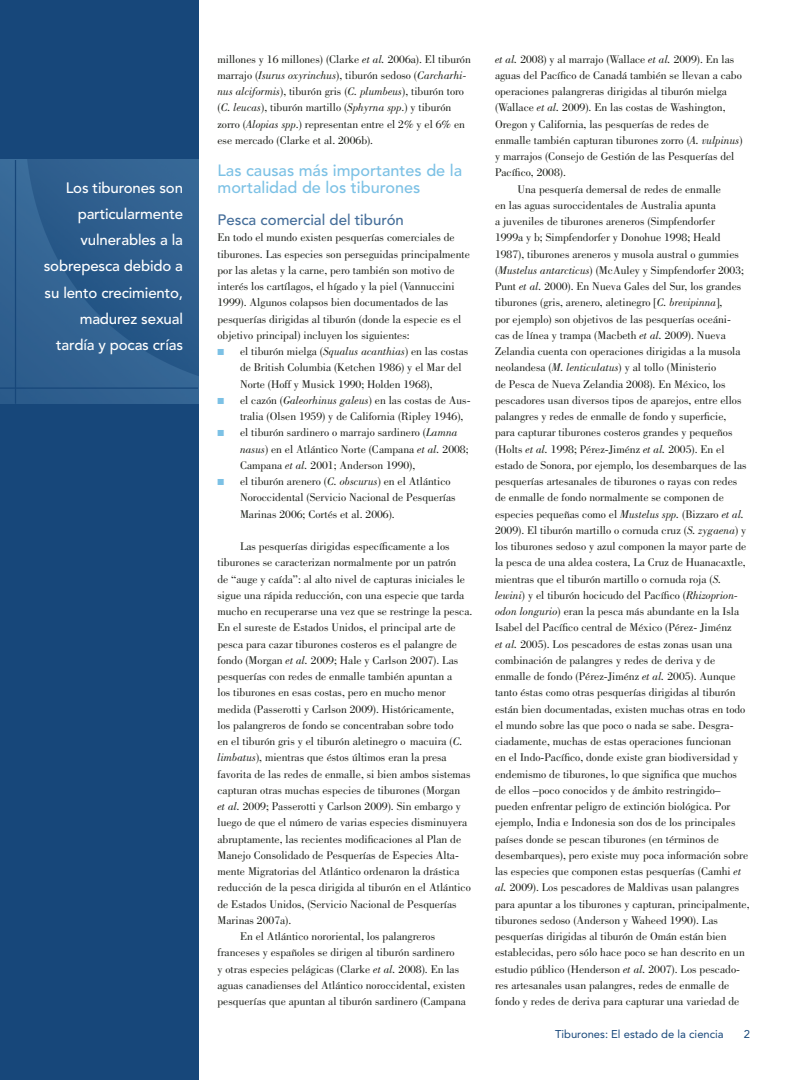
<style>
.page{position:relative;width:810px;height:1080px;background:#fff}
.page>*{position:absolute;margin:0;border:0;box-sizing:border-box;transform-origin:0 0}
.Subhead{font:500 16.25px/16.2px "Avenir LT Std";color:#7cc1e5}
.Call_outs{font:500 15px/26.2px "Avenir LT Std";letter-spacing:-.01em;color:#fff;text-align:right}
.Subhead_2{font:500 15px "Avenir LT Std";color:#456e9a}
.Base{font:11.5px/16.2px "Bodoni";color:#1d201a}
.Bulleted{font:11.5px/16.2px "Bodoni";color:#1d201a}
.Flush{font:11.5px/16.2px "Bodoni";color:#1d201a}
.Bulleted___space{font:11.5px/16.2px "Bodoni";color:#1d201a}
.t1{font:11.25px "Avenir LT Std";color:#17477a}
.s1{font-style:italic}
.s2{color:#7cc1e5}
</style>
<div class="page">
<div style="left:0;top:0;width:198px;height:1080px;background:#17477a"></div>
<img style="left:0;top:160px;width:198px;height:244px">
<hr style="left:15px;top:160px;width:1px;height:244px;background:#17477a">
<hr style="left:0;top:388px;width:198px;height:1px;background:#17477a">
<p class="Call_outs" style="left:44px;top:175px;width:141px">Los tiburones son particularmente vulnerables a la sobrepesca debido a su lento crecimiento, madurez sexual tardía y pocas crías</p>
<p class="Base" style="left:218px;top:51px;width:255px">millones y 16 millones) (Clarke <span class="s1">et al.</span> 2006a). El tiburón marrajo (<span class="s1">Isurus oxyrinchus</span>), tiburón sedoso (<span class="s1">Carcharhi&shy;nus alciformis</span>), tiburón gris (<span class="s1">C. plumbeus</span>), tiburón toro (<span class="s1">C. leucas</span>), tiburón martillo (<span class="s1">Sphyrna spp</span>.) y tiburón zorro (<span class="s1">Alopias spp</span>.) representan entre el 2% y el 6% en ese mercado (Clarke et al. 2006b).</p>
<p class="Subhead" style="left:218px;top:163px;width:246px">Las causas más importantes de la mortalidad de los tiburones</p>
<p class="Subhead_2" style="left:218px;top:211px;width:188px">Pesca comercial del tiburón</p>
<p class="Flush" style="left:218px;top:229px;width:254px">En todo el mundo existen pesquerías comerciales de tiburones. Las especies son perseguidas principalmente por las aletas y la carne, pero también son motivo de interés los cartílagos, el hígado y la piel (Vannuccini 1999). Algunos colapsos bien documentados de las pesquerías dirigidas al tiburón (donde la especie es el objetivo principal) incluyen los siguientes:</p>
<p class="Bulleted" style="left:240px;top:343px;width:230px;text-indent:-22px"><span class="s2">■</span> el tiburón mielga (<span class="s1">Squalus acanthias</span>) en las costas de British Columbia (Ketchen 1986) y el Mar del<br>Norte (Hoff y Musick 1990; Holden 1968),</p>
<p class="Bulleted" style="left:240px;top:392px;width:232px;text-indent:-22px"><span class="s2">■</span> el cazón (<span class="s1">Galeorhinus galeus</span>) en las costas de Aus&shy;tralia (Olsen 1959) y de California (Ripley 1946),</p>
<p class="Bulleted" style="left:240px;top:424px;width:230px;text-indent:-22px"><span class="s2">■</span> el tiburón sardinero o marrajo sardinero (<span class="s1">Lamna nasus</span>) en el Atlántico Norte (Campana <span class="s1">et al.</span> 2008;<br>Campana <span class="s1">et al.</span> 2001; Anderson 1990),</p>
<p class="Bulleted___space" style="left:240px;top:473px;width:217px;text-indent:-22px"><span class="s2">■</span> el tiburón arenero (<span class="s1">C. obscurus</span>) en el Atlántico<br>Noroccidental (Servicio Nacional de Pesquerías<br>Marinas 2006; Cortés et al. 2006).</p>
<p class="Base" style="left:218px;top:538px;width:256px;text-indent:22px">Las pesquerías dirigidas específicamente a los tiburones se caracterizan normalmente por un patrón<br>de “auge y caída”: al alto nivel de capturas iniciales le sigue una rápida reducción, con una especie que tarda mucho en recuperarse una vez que se restringe la pesca.<br>En el sureste de Estados Unidos, el principal arte de pesca para cazar tiburones costeros es el palangre de fondo (Morgan <span class="s1">et al.</span> 2009; Hale y Carlson 2007). Las pesquerías con redes de enmalle también apuntan a<br>los tiburones en esas costas, pero en mucho menor medida (Passerotti y Carlson 2009). Históricamente,<br>los palangreros de fondo se concentraban sobre todo<br>en el tiburón gris y el tiburón aletinegro o macuira (<span class="s1">C. limbatus</span>), mientras que éstos últimos eran la presa favorita de las redes de enmalle, si bien ambos sistemas capturan otras muchas especies de tiburones (Morgan<br><span class="s1">et al.</span> 2009; Passerotti y Carlson 2009). Sin embargo y luego de que el número de varias especies disminuyera abruptamente, las recientes modificaciones al Plan de Manejo Consolidado de Pesquerías de Especies Alta&shy;mente Migratorias del Atlántico ordenaron la drástica reducción de la pesca dirigida al tiburón en el Atlántico de Estados Unidos, (Servicio Nacional de Pesquerías Marinas 2007a).</p>
<p class="Base" style="left:218px;top:928px;width:250px;text-indent:22px">En el Atlántico nororiental, los palangreros franceses y españoles se dirigen al tiburón sardinero<br>y otras especies pelágicas (Clarke <span class="s1">et al.</span> 2008). En las aguas canadienses del Atlántico noroccidental, existen pesquerías que apuntan al tiburón sardinero (Campana</p>
<p class="Base" style="left:495px;top:51px;width:249px"><span class="s1">et al.</span> 2008) y al marrajo (Wallace <span class="s1">et al.</span> 2009). En las aguas del Pacífico de Canadá también se llevan a cabo operaciones palangreras dirigidas al tiburón mielga (Wallace <span class="s1">et al.</span> 2009). En las costas de Washington, Oregon y California, las pesquerías de redes de enmalle también capturan tiburones zorro (<span class="s1">A. vulpinus</span>) y marrajos (Consejo de Gestión de las Pesquerías del Pacífico, 2008).</p>
<p class="Base" style="left:495px;top:181px;width:256px;text-indent:22px">Una pesquería demersal de redes de enmalle<br>en las aguas suroccidentales de Australia apunta<br>a juveniles de tiburones areneros (Simpfendorfer<br>1999a y b; Simpfendorfer y Donohue 1998; Heald 1987), tiburones areneros y musola austral o gummies (<span class="s1">Mustelus antarcticus</span>) (McAuley y Simpfendorfer 2003; Punt <span class="s1">et al.</span> 2000). En Nueva Gales del Sur, los grandes tiburones (gris, arenero, aletinegro [<span class="s1">C. brevipinna</span>],<br>por ejemplo) son objetivos de las pesquerías oceáni-<br>cas de línea y trampa (Macbeth <span class="s1">et al.</span> 2009). Nueva Zelandia cuenta con operaciones dirigidas a la musola neolandesa (<span class="s1">M. lenticulatus</span>) y al tollo (Ministerio<br>de Pesca de Nueva Zelandia 2008). En México, los pescadores usan diversos tipos de aparejos, entre ellos palangres y redes de enmalle de fondo y superficie,<br>para capturar tiburones costeros grandes y pequeños (Holts <span class="s1">et al.</span> 1998; Pérez-Jiménz <span class="s1">et al.</span> 2005). En el estado de Sonora, por ejemplo, los desembarques de las pesquerías artesanales de tiburones o rayas con redes de enmalle de fondo normalmente se componen de especies pequeñas como el <span class="s1">Mustelus spp.</span> (Bizzaro <span class="s1">et al.<br></span>2009). El tiburón martillo o cornuda cruz (<span class="s1">S. zygaena</span>) y los tiburones sedoso y azul componen la mayor parte de la pesca de una aldea costera, La Cruz de Huanacaxtle, mientras que el tiburón martillo o cornuda roja (<span class="s1">S. lewini</span>) y el tiburón hocicudo del Pacífico (<span class="s1">Rhizoprion&shy;odon longurio</span>) eran la pesca más abundante en la Isla Isabel del Pacífico central de México (Pérez- Jiménz<br><span class="s1">et al.</span> 2005). Los pescadores de estas zonas usan una combinación de palangres y redes de deriva y de enmalle de fondo (Pérez-Jiménz <span class="s1">et al.</span> 2005). Aunque tanto éstas como otras pesquerías dirigidas al tiburón están bien documentadas, existen muchas otras en todo el mundo sobre las que poco o nada se sabe. Desgra&shy;ciadamente, muchas de estas operaciones funcionan<br>en el Indo-Pacífico, donde existe gran biodiversidad y endemismo de tiburones, lo que significa que muchos de ellos –poco conocidos y de ámbito restringido– pueden enfrentar peligro de extinción biológica. Por ejemplo, India e Indonesia son dos de los principales países donde se pescan tiburones (en términos de desembarques), pero existe muy poca información sobre las especies que componen estas pesquerías (Camhi <span class="s1">et al.</span> 2009). Los pescadores de Maldivas usan palangres para apuntar a los tiburones y capturan, principalmente, tiburones sedoso (Anderson y Waheed 1990). Las pesquerías dirigidas al tiburón de Omán están bien establecidas, pero sólo hace poco se han descrito en un estudio público (Henderson <span class="s1">et al.</span> 2007). Los pescado&shy;res artesanales usan palangres, redes de enmalle de fondo y redes de deriva para capturar una variedad de</p>
<p class="t1" style="left:555px;top:1027px;width:170px">Tiburones: El estado de la ciencia</p>
<p class="t1" style="left:744px;top:1027px;width:8px">2</p>
</div>
